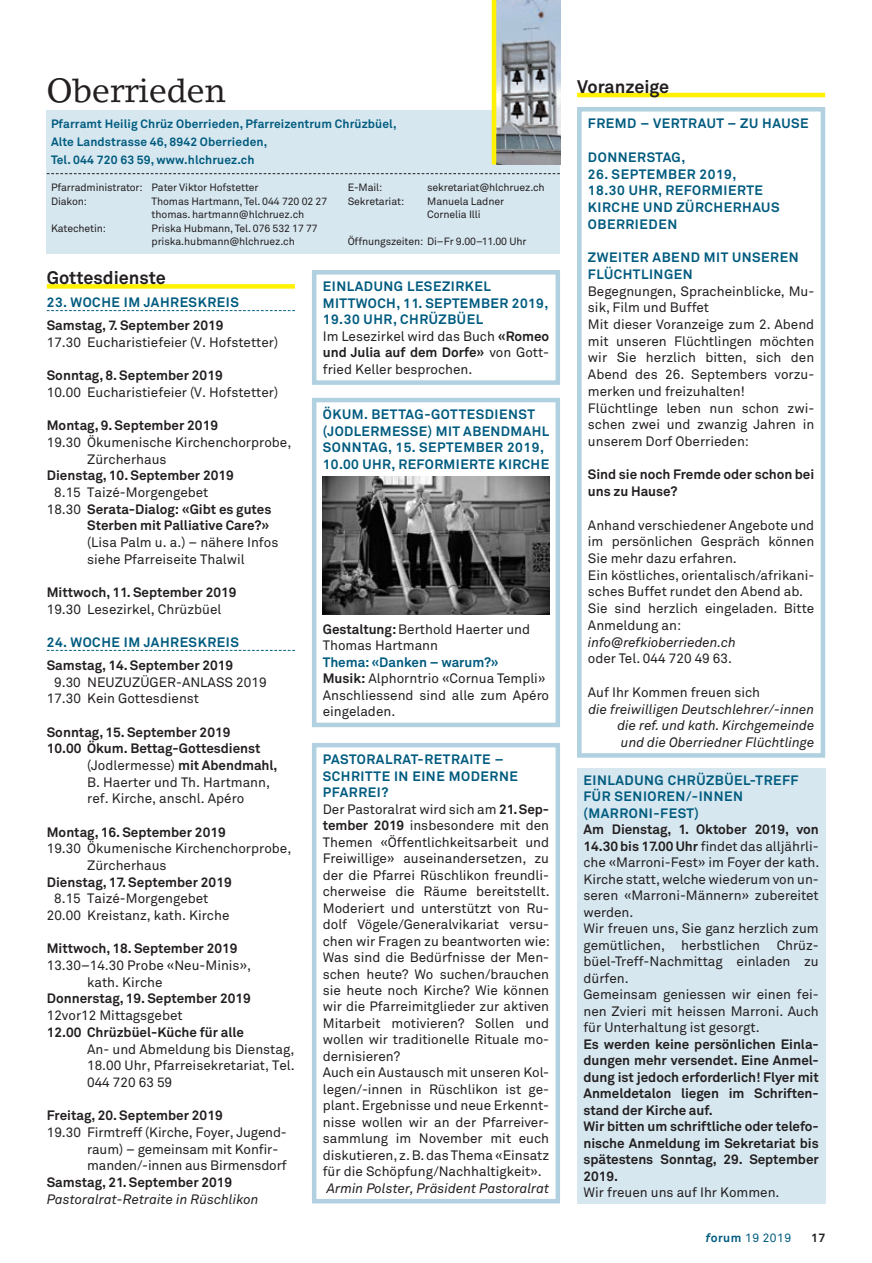
<style>
.page{position:relative;width:872px;height:1263px;background:#fff}
.page>*{position:absolute;margin:0;border:0;box-sizing:border-box;transform-origin:0 0}
.t1{font:33px "Lino Letter";letter-spacing:-.01em;color:#231f20}
.t2{font:700 18px "Akkurat Pro";color:#231f20}
.t3{font:13.5px/16.5px "Akkurat Pro";color:#231f20}
.t4{font:700 13.5px/16.5px "Akkurat Pro";letter-spacing:-.005em;color:#231f20}
.t5{font:700 13.5px/16.5px "Akkurat Pro";letter-spacing:.04em;color:#005b7f}
.t6{font:italic 13.5px/16.6px "Akkurat Pro";color:#231f20;text-align:justify}
.t7{font:700 12px/18px "Akkurat Pro";letter-spacing:.01em;color:#005b7f}
.t8{font:12px "Akkurat Pro";letter-spacing:.04em;color:#005b7f}
.t9{font:700 12px "Akkurat Pro";color:#231f20}
.t10{font:10.5px/13.5px "Akkurat Pro";letter-spacing:-.01em;color:#231f20}
.s1{font-weight:400;color:#231f20}
.s2{color:#231f20}
.s3{font-weight:400}
.s4{font-weight:700}
.s5{font-weight:700;color:#005b7f}
.s6{font-weight:700;font-style:italic}
</style>
<div class="page">
<div style="left:47px;top:284px;width:248px;height:5px;background:#fff101"></div>
<svg style="left:47px;top:310px;width:248px;height:1px"></svg>
<svg style="left:47px;top:650px;width:248px;height:1px"></svg>
<hr style="left:577px;top:93px;width:248px;height:4px;background:#fff101">
<div style="left:47px;top:111px;width:513px;height:143px;background:#d6e7ef"></div>
<img style="left:496px;top:0;width:64px;height:164px">
<hr style="left:492px;top:0;width:4px;height:164px;background:#fff101">
<svg style="left:47px;top:173px;width:513px;height:1px"></svg>
<img style="left:322px;top:476px;width:227px;height:139px">
<div style="left:312px;top:270px;width:248px;height:115px;border:4px solid #b1d0e0"></div>
<div style="left:577px;top:107px;width:248px;height:651px;border:4px solid #b1d0e0"></div>
<div style="left:312px;top:743px;width:248px;height:460px;border:4px solid #b1d0e0"></div>
<div style="left:312px;top:398px;width:248px;height:329px;border:4px solid #b1d0e0"></div>
<div style="left:577px;top:767px;width:248px;height:436px;background:#d6e7ef"></div>
<h1 class="t1" style="left:47px;top:70px;width:181px">Oberrieden</h1>
<h2 class="t2" style="left:577px;top:75px;width:94px">Voranzeige</h2>
<p class="t7" style="left:51px;top:115px;width:347px">Pfarramt Heilig Chrüz Oberrieden, Pfarreizentrum Chrüzbüel,<br>Alte Landstrasse 46, 8942 Oberrieden,<br>Tel. 044 720 63 59, www.hlchruez.ch</p>
<p class="t10" style="left:51px;top:181px;width:209px">Pfarradministrator: Pater Viktor Hofstetter<br>Diakon:</p>
<p class="t5" style="left:588px;top:116px;width:222px">FREMD – VERTRAUT – ZU HAUSE</p>
<p class="t5" style="left:588px;top:149px;width:99px">DONNERSTAG,</p>
<p class="t5" style="left:588px;top:166px;width:193px">26. SEPTEMBER 2019,<br>18.30 UHR, REFORMIERTE<br>KIRCHE UND ZÜRCHERHAUS<br>OBERRIEDEN</p>
<p class="t5" style="left:588px;top:249px;width:212px">ZWEITER ABEND MIT UNSEREN<br>FLÜCHTLINGEN</p>
<p class="t3" style="left:588px;top:283px;width:228px">Begegnungen, Spracheinblicke, Mu&shy;sik, Film und Buffet<br>Mit dieser Voranzeige zum 2. Abend mit unseren Flüchtlingen möchten wir Sie herzlich bitten, sich den<br>Abend des 26. Septembers vorzu&shy;merken und freizuhalten!<br>Flüchtlinge leben nun schon zwi&shy;schen zwei und zwanzig Jahren in unserem Dorf Oberrieden:</p>
<p class="t4" style="left:588px;top:467px;width:228px">Sind sie noch Fremde oder schon bei uns zu Hause?</p>
<p class="t3" style="left:588px;top:517px;width:228px">Anhand verschiedener Angebote und im persönlichen Gespräch können<br>Sie mehr dazu erfahren.<br>Ein köstliches, orientalisch/afrikani&shy;sches Buffet rundet den Abend ab.<br>Sie sind herzlich eingeladen. Bitte<br>Anmeldung an:</p>
<p class="t6" style="left:588px;top:634px;width:149px">info@refkioberrieden.ch</p>
<p class="t3" style="left:588px;top:651px;width:145px">oder Tel. 044 720 49 63.</p>
<p class="t3" style="left:588px;top:684px;width:174px">Auf Ihr Kommen freuen sich</p>
<p class="t6" style="left:617px;top:701px;width:198px;text-indent:-29px">die freiwilligen Deutschlehrer/-innen die ref. und kath. Kirchgemeinde und die Oberriedner Flüchtlinge</p>
<p class="t10" style="left:348px;top:181px;width:36px">E-Mail:</p>
<p class="t10" style="left:427px;top:181px;width:119px">sekretariat@hlchruez.ch</p>
<p class="t10" style="left:348px;top:194px;width:58px">Sekretariat:</p>
<p class="t10" style="left:427px;top:194px;width:78px">Manuela Ladner<br>Cornelia Illi</p>
<p class="t10" style="left:348px;top:235px;width:180px">Öffnungszeiten: Di–Fr 9.00–11.00 Uhr</p>
<p class="t5" style="left:323px;top:279px;width:228px">EINLADUNG LESEZIRKEL<br>MITTWOCH, 11. SEPTEMBER 2019,<br>19.30 UHR, CHRÜZBÜEL<br><span class="s1">Im Lesezirkel wird das Buch</span> <span class="s2">«Romeo und Julia auf dem Dorfe»</span> <span class="s1">von Gott&shy;fried Keller besprochen.</span></p>
<p class="t10" style="left:152px;top:194px;width:177px">Thomas Hartmann, Tel. 044 720 02 27 thomas. hartmann@hlchruez.ch</p>
<p class="t10" style="left:51px;top:221px;width:57px">Katechetin:</p>
<p class="t10" style="left:152px;top:221px;width:168px">Priska Hubmann, Tel. 076 532 17 77 priska.hubmann@hlchruez.ch</p>
<h2 class="t2" style="left:47px;top:267px;width:121px">Gottesdienste</h2>
<p class="t5" style="left:47px;top:294px;width:194px">23. WOCHE IM JAHRESKREIS</p>
<p class="t4" style="left:47px;top:317px;width:178px">Samstag, 7. September 2019</p>
<p class="t3" style="left:47px;top:334px;width:233px">17.30 Eucharistiefeier (V. Hofstetter)</p>
<p class="t4" style="left:47px;top:367px;width:177px">Sonntag, 8. September 2019</p>
<p class="t3" style="left:47px;top:384px;width:233px">10.00 Eucharistiefeier (V. Hofstetter)</p>
<p class="t4" style="left:47px;top:417px;width:173px">Montag, 9. September 2019</p>
<p class="t3" style="left:87px;top:434px;width:206px;text-indent:-40px">19.30 Ökumenische Kirchenchorprobe,<br>Zürcherhaus</p>
<p class="t4" style="left:47px;top:467px;width:189px">Dienstag, 10. September 2019</p>
<p class="t3" style="left:54px;top:484px;width:156px">8.15 Taizé-Morgengebet</p>
<p class="t4" style="left:47px;top:501px;width:226px"><span class="s3">18.30</span> Serata-Dialog: «Gibt es gutes</p>
<p class="t4" style="left:87px;top:517px;width:184px">Sterben mit Palliative Care?»</p>
<p class="t3" style="left:87px;top:534px;width:193px">(Lisa Palm u. a.) – nähere Infos siehe Pfarreiseite Thalwil</p>
<p class="t4" style="left:47px;top:584px;width:191px">Mittwoch, 11. September 2019</p>
<p class="t3" style="left:47px;top:601px;width:176px">19.30 Lesezirkel, Chrüzbüel</p>
<p class="t5" style="left:47px;top:634px;width:194px">24. WOCHE IM JAHRESKREIS</p>
<p class="t4" style="left:47px;top:657px;width:188px">Samstag, 14. September 2019</p>
<p class="t3" style="left:47px;top:674px;width:221px;text-indent:7px">9.30 NEUZUZÜGER-ANLASS 2019<br>17.30 Kein Gottesdienst</p>
<p class="t4" style="left:47px;top:724px;width:185px">Sonntag, 15. September 2019</p>
<p class="t4" style="left:47px;top:740px;width:215px">10.00 Ökum. Bettag-Gottesdienst</p>
<p class="t3" style="left:87px;top:757px;width:192px">(Jodlermesse) <span class="s4">mit Abendmahl,</span></p>
<p class="t3" style="left:87px;top:774px;width:184px">B. Haerter und Th. Hartmann,</p>
<p class="t3" style="left:87px;top:791px;width:159px">ref. Kirche, anschl. Apéro</p>
<p class="t4" style="left:47px;top:824px;width:180px">Montag, 16. September 2019</p>
<p class="t3" style="left:87px;top:841px;width:206px;text-indent:-40px">19.30 Ökumenische Kirchenchorprobe,<br>Zürcherhaus</p>
<p class="t4" style="left:47px;top:874px;width:186px">Dienstag, 17. September 2019</p>
<p class="t3" style="left:47px;top:891px;width:184px;text-indent:7px">8.15 Taizé-Morgengebet<br>20.00 Kreistanz, kath. Kirche</p>
<p class="t4" style="left:47px;top:941px;width:192px">Mittwoch, 18. September 2019</p>
<p class="t3" style="left:87px;top:957px;width:165px;text-indent:-40px">13.30–14.30 Probe «Neu-Minis», kath. Kirche</p>
<p class="t4" style="left:47px;top:991px;width:205px">Donnerstag, 19. September 2019</p>
<p class="t3" style="left:47px;top:1007px;width:137px">12vor12 Mittagsgebet</p>
<p class="t4" style="left:47px;top:1024px;width:199px">12.00 Chrüzbüel-Küche für alle</p>
<p class="t3" style="left:87px;top:1041px;width:209px;text-align:justify">An- und Abmeldung bis Dienstag, 18.00 Uhr, Pfarreisekretariat, Tel.<br>044 720 63 59</p>
<p class="t4" style="left:47px;top:1107px;width:177px">Freitag, 20. September 2019</p>
<p class="t3" style="left:87px;top:1124px;width:201px;text-indent:-40px">19.30 Firmtreff (Kirche, Foyer, Jugend&shy;raum) – gemeinsam mit Konfir&shy;manden/-innen aus Birmensdorf</p>
<p class="t4" style="left:47px;top:1174px;width:187px">Samstag, 21. September 2019</p>
<p class="t6" style="left:47px;top:1191px;width:213px">Pastoralrat-Retraite in Rüschlikon</p>
<p class="t5" style="left:323px;top:406px;width:228px">ÖKUM. BETTAG-GOTTESDIENST (JODLERMESSE) MIT ABENDMAHL<br>SONNTAG, 15. SEPTEMBER 2019,<br>10.00 UHR, REFORMIERTE KIRCHE</p>
<p class="t3" style="left:323px;top:621px;width:209px"><span class="s4">Gestaltung:</span> Berthold Haerter und<br>Thomas Hartmann</p>
<p class="t3" style="left:323px;top:654px;width:228px"><span class="s5">Thema: «Danken – warum?»<br></span><span class="s4">Musik:</span> Alphorntrio «Cornua Templi»<br>Anschliessend sind alle zum Apéro eingeladen.</p>
<p class="t3" style="left:323px;top:752px;width:229px"><span class="s5">PASTORALRAT-RETRAITE –<br>SCHRITTE IN EINE MODERNE<br>PFARREI?<br></span>Der Pastoralrat wird sich am <span class="s4">21. Sep&shy;tember 2019</span> insbesondere mit den<br>Themen «Öffentlichkeitsarbeit und<br>Freiwillige» auseinandersetzen, zu der die Pfarrei Rüschlikon freundli&shy;cherweise die Räume bereitstellt.<br>Moderiert und unterstützt von Ru&shy;dolf Vögele/Generalvikariat versu&shy;chen wir Fragen zu beantworten wie:<br>Was sind die Bedürfnisse der Men&shy;schen heute? Wo suchen/brauchen sie heute noch Kirche? Wie können wir die Pfarreimitglieder zur aktiven<br>Mitarbeit motivieren? Sollen und wollen wir traditionelle Rituale mo&shy;dernisieren?<br>Auch ein Austausch mit unseren Kol&shy;legen/-innen in Rüschlikon ist ge&shy;plant. Ergebnisse und neue Erkennt&shy;nisse wollen wir an der Pfarreiver&shy;sammlung im November mit euch diskutieren, z. B. das Thema «Einsatz für die Schöpfung/Nachhaltigkeit».</p>
<p class="t6" style="left:327px;top:1180px;width:224px">Armin Polster, Präsident Pastoralrat</p>
<p class="t5" style="left:583px;top:772px;width:217px">EINLADUNG CHRÜZBÜEL-TREFF<br>FÜR SENIOREN/-INNEN (MARRONI-FEST)</p>
<p class="t3" style="left:583px;top:821px;width:237px"><span class="s4">Am Dienstag, 1. Oktober 2019, von<br>14.30 bis 17.00 Uhr</span> findet das alljährli&shy;che «Marroni-Fest» im Foyer der kath.<br>Kirche statt, welche wiederum von un&shy;seren «Marroni-Männern» zubereitet werden.<br>Wir freuen uns, Sie ganz herzlich zum gemütlichen, herbstlichen Chrüz&shy;büel-Treff-Nachmittag einladen zu dürfen.<br>Gemeinsam geniessen wir einen fei&shy;nen Zvieri mit heissen Marroni. Auch für Unterhaltung ist gesorgt.</p>
<p class="t4" style="left:583px;top:1036px;width:237px">Es werden keine persönlichen Einla&shy;dungen mehr versendet. Eine Anmel&shy;dung ist jedoch erforderlich! Flyer mit<br>Anmeldetalon liegen im Schriften&shy;stand der Kirche auf.<br>Wir bitten um schriftliche oder telefo&shy;nische Anmeldung im Sekretariat bis spätestens Sonntag, 29. September<br>2019.</p>
<p class="t3" style="left:583px;top:1184px;width:198px">Wir freuen uns auf Ihr Kommen.</p>
<p class="t8" style="left:705px;top:1231px;width:87px"><span class="s6">f</span><span class="s4">orum</span> 19 2019</p>
<p class="t9" style="left:811px;top:1231px;width:16px">17</p>
</div>
